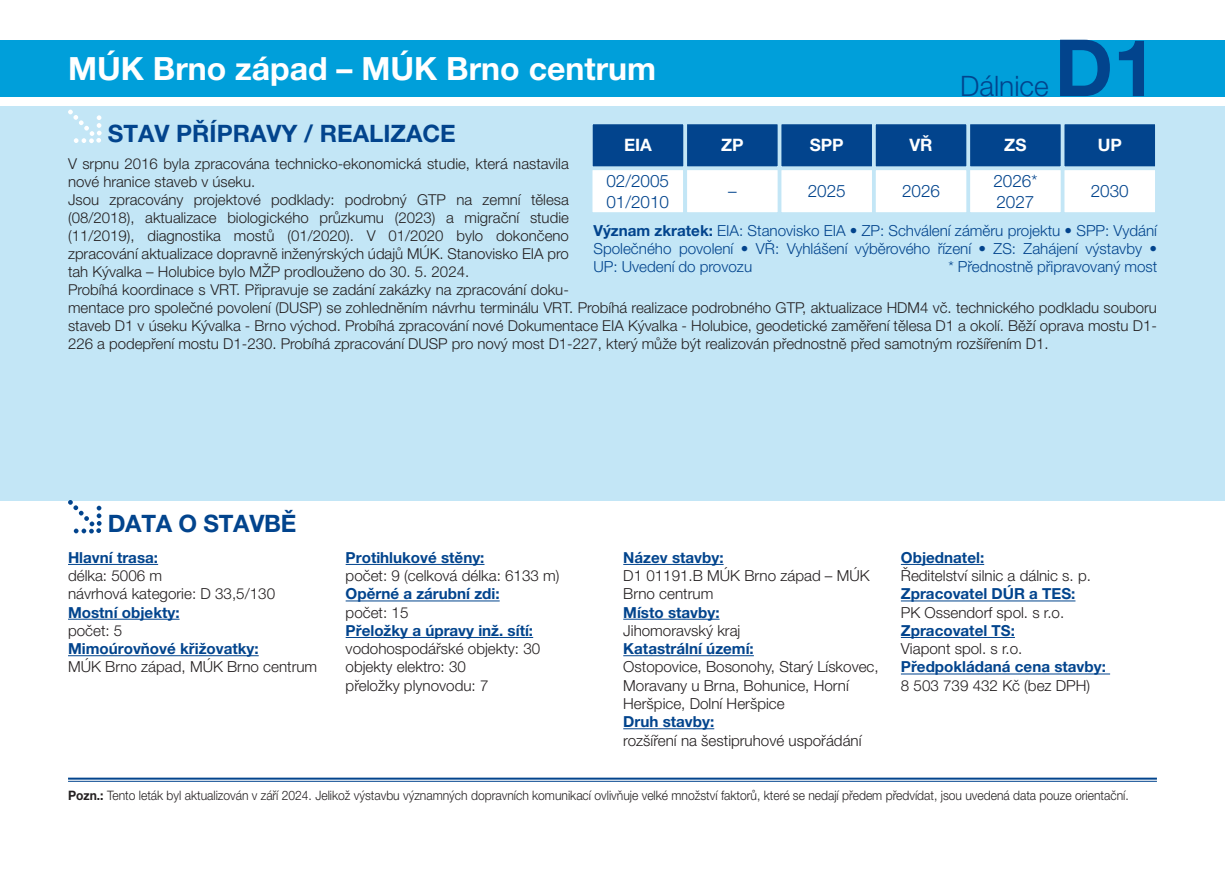
<style>
.page{position:relative;width:1225px;height:874px;background:#fff}
.page>*{position:absolute;margin:0;border:0;box-sizing:border-box;transform-origin:0 0}
.t1{font:700 78.8px "Helvetica Neue LT Pro";color:#02448d}
.t2{font:700 32px "Helvetica Neue LT Pro";color:#fff}
.t3{font:300 28.2px "Helvetica Neue LT Pro";color:#02448d}
.t4{font:700 24px "Helvetica Neue LT Pro";color:#02448d}
.t5{font:300 17.2px/20.6px "Helvetica Neue LT Pro";color:#02448d}
.t6{font:700 17.2px "Helvetica Neue LT Pro";color:#fff}
.t7{font:300 15.2px/18.2px "Helvetica Neue LT Pro";color:#231f20}
.t8{font:700 15.2px "Helvetica Neue LT Pro";color:#02448d}
.t9{font:300 15.2px/18.2px "Helvetica Neue LT Pro";color:#02448d;text-align:justify}
.t10{font:300 15px/18px "Helvetica Neue LT Pro";color:#231f20}
.t11{font:300 13px "Helvetica Neue LT Pro";color:#231f20;scale:.93 1}
.s1{font-weight:700}
</style>
<div class="page">
<div style="left:0;top:106px;width:1225px;height:394px;background:#c3e6f6"></div>
<svg style="left:68px;top:110px;width:34px;height:33px"></svg>
<hr style="left:68px;top:777px;width:1089px;height:2px;background:#02448d">
<hr style="left:68px;top:780px;width:1089px;height:1px;background:#02448d">
<hr style="left:68px;top:563px;width:90px;height:1px;background:#02448d">
<hr style="left:68px;top:618px;width:111px;height:1px;background:#02448d">
<hr style="left:68px;top:655px;width:191px;height:1px;background:#02448d">
<hr style="left:346px;top:563px;width:138px;height:1px;background:#02448d">
<hr style="left:346px;top:600px;width:154px;height:1px;background:#02448d">
<hr style="left:346px;top:636px;width:187px;height:1px;background:#02448d">
<hr style="left:623px;top:563px;width:100px;height:1px;background:#02448d">
<hr style="left:623px;top:618px;width:96px;height:1px;background:#02448d">
<hr style="left:623px;top:655px;width:131px;height:1px;background:#02448d">
<hr style="left:623px;top:728px;width:91px;height:1px;background:#02448d">
<hr style="left:901px;top:563px;width:83px;height:1px;background:#02448d">
<hr style="left:901px;top:600px;width:174px;height:1px;background:#02448d">
<hr style="left:901px;top:636px;width:114px;height:1px;background:#02448d">
<hr style="left:901px;top:673px;width:209px;height:1px;background:#02448d">
<div style="left:0;top:40px;width:1225px;height:56px;background:#009fda"></div>
<svg style="left:68px;top:500px;width:34px;height:33px"></svg>
<div style="left:1063px;top:123px;width:93px;height:44px;background:#02448d"></div>
<div style="left:1062px;top:122px;width:95px;height:46px;border:2px solid #c3e6f6"></div>
<div style="left:875px;top:123px;width:92px;height:44px;background:#02448d"></div>
<div style="left:874px;top:122px;width:94px;height:46px;border:2px solid #c3e6f6"></div>
<div style="left:969px;top:123px;width:92px;height:44px;background:#02448d"></div>
<div style="left:968px;top:122px;width:94px;height:46px;border:2px solid #c3e6f6"></div>
<div style="left:780px;top:123px;width:93px;height:44px;background:#02448d"></div>
<div style="left:779px;top:122px;width:95px;height:46px;border:2px solid #c3e6f6"></div>
<div style="left:686px;top:123px;width:92px;height:44px;background:#02448d"></div>
<div style="left:685px;top:122px;width:94px;height:46px;border:2px solid #c3e6f6"></div>
<div style="left:592px;top:123px;width:92px;height:44px;background:#02448d"></div>
<div style="left:591px;top:122px;width:94px;height:46px;border:2px solid #c3e6f6"></div>
<div style="left:1063px;top:169px;width:93px;height:44px;background:#fff"></div>
<div style="left:1062px;top:168px;width:95px;height:46px;border:2px solid #c3e6f6"></div>
<div style="left:875px;top:169px;width:92px;height:44px;background:#fff"></div>
<div style="left:874px;top:168px;width:94px;height:46px;border:2px solid #c3e6f6"></div>
<div style="left:969px;top:169px;width:92px;height:44px;background:#fff"></div>
<div style="left:968px;top:168px;width:94px;height:46px;border:2px solid #c3e6f6"></div>
<div style="left:780px;top:169px;width:93px;height:44px;background:#fff"></div>
<div style="left:779px;top:168px;width:95px;height:46px;border:2px solid #c3e6f6"></div>
<div style="left:686px;top:169px;width:92px;height:44px;background:#fff"></div>
<div style="left:685px;top:168px;width:94px;height:46px;border:2px solid #c3e6f6"></div>
<div style="left:591px;top:169px;width:93px;height:44px;background:#fff"></div>
<div style="left:590px;top:168px;width:95px;height:46px;border:2px solid #c3e6f6"></div>
<h2 class="t2" style="left:68px;top:48px;width:589px">MÚK Brno západ – MÚK Brno centrum</h2>
<h3 class="t3" style="left:960px;top:69px;width:90px">Dálnice</h3>
<h1 class="t1" style="left:1054px;top:19px;width:104px">D1</h1>
<h3 class="t4" style="left:108px;top:119px;width:350px">STAV PŘÍPRAVY / REALIZACE</h3>
<p class="t6" style="left:624px;top:134px;width:29px">EIA</p>
<p class="t6" style="left:721px;top:134px;width:24px">ZP</p>
<p class="t6" style="left:809px;top:134px;width:35px">SPP</p>
<p class="t6" style="left:909px;top:134px;width:25px">VŘ</p>
<p class="t6" style="left:1004px;top:134px;width:24px">ZS</p>
<p class="t6" style="left:1097px;top:134px;width:26px">UP</p>
<p class="t5" style="left:902px;top:180px;width:40px">2026</p>
<p class="t5" style="left:1090px;top:180px;width:40px">2030</p>
<p class="t10" style="left:68px;top:154px;width:1090px">V srpnu 2016 byla zpracována technicko-ekonomická studie, která nastavila<br>nové hranice staveb v úseku.<br>Jsou zpracovány projektové podklady: podrobný GTP na zemní tělesa<br>(08/2018), aktualizace biologického průzkumu (2023) a migrační studie<br>(11/2019), diagnostika mostů (01/2020). V 01/2020 bylo dokončeno<br>zpracování aktualizace dopravně inženýrských údajů MÚK. Stanovisko EIA pro<br>tah Kývalka – Holubice bylo MŽP prodlouženo do 30. 5. 2024.<br>Probíhá koordinace s VRT. Připravuje se zadání zakázky na zpracování doku-<br>mentace pro společné povolení (DUSP) se zohledněním návrhu terminálu VRT. Probíhá realizace podrobného GTP, aktualizace HDM4 vč. technického podkladu souboru staveb D1 v úseku Kývalka - Brno východ. Probíhá zpracování nové Dokumentace EIA Kývalka - Holubice, geodetické zaměření tělesa D1 a okolí. Běží oprava mostu D1- 226 a podepření mostu D1-230. Probíhá zpracování DUSP pro nový most D1-227, který může být realizován přednostně před samotným rozšířením D1.</p>
<p class="t5" style="left:606px;top:170px;width:64px">02/2005<br>01/2010</p>
<p class="t5" style="left:993px;top:170px;width:46px">2026*<br>2027</p>
<p class="t5" style="left:728px;top:180px;width:10px">–</p>
<p class="t5" style="left:807px;top:180px;width:40px">2025</p>
<p class="t9" style="left:593px;top:221px;width:565px"><span class="s1">Význam zkratek:</span> EIA: Stanovisko EIA • ZP: Schválení záměru projektu • SPP: Vydání Společného povolení • VŘ: Vyhlášení výběrového řízení • ZS: Zahájení výstavby • UP: Uvedení do provozu</p>
<p class="t9" style="left:948px;top:257px;width:210px">* Přednostně připravovaný most</p>
<h3 class="t4" style="left:108px;top:508px;width:190px">DATA O STAVBĚ</h3>
<p class="t8" style="left:68px;top:547px;width:92px">Hlavní trasa:</p>
<p class="t7" style="left:68px;top:566px;width:209px">délka: 5006 m<br>návrhová kategorie: D 33,5/130</p>
<p class="t8" style="left:68px;top:602px;width:113px">Mostní objekty:</p>
<p class="t7" style="left:68px;top:620px;width:56px">počet: 5</p>
<p class="t8" style="left:68px;top:639px;width:192px">Mimoúrovňové křižovatky:</p>
<p class="t7" style="left:68px;top:657px;width:251px">MÚK Brno západ, MÚK Brno centrum</p>
<p class="t8" style="left:346px;top:547px;width:140px">Protihlukové stěny:</p>
<p class="t7" style="left:346px;top:566px;width:215px">počet: 9 (celková délka: 6133 m)</p>
<p class="t8" style="left:346px;top:584px;width:155px">Opěrné a zárubní zdi:</p>
<p class="t7" style="left:346px;top:602px;width:64px">počet: 15</p>
<p class="t8" style="left:346px;top:620px;width:189px">Přeložky a úpravy inž. sítí:</p>
<p class="t7" style="left:346px;top:639px;width:196px">vodohospodářské objekty: 30 objekty elektro: 30<br>přeložky plynovodu: 7</p>
<p class="t8" style="left:623px;top:547px;width:102px">Název stavby:</p>
<p class="t7" style="left:623px;top:566px;width:248px">D1 01191.B MÚK Brno západ – MÚK<br>Brno centrum</p>
<p class="t8" style="left:623px;top:602px;width:98px">Místo stavby:</p>
<p class="t7" style="left:623px;top:620px;width:119px">Jihomoravský kraj</p>
<p class="t8" style="left:623px;top:639px;width:132px">Katastrální území:</p>
<p class="t7" style="left:623px;top:657px;width:257px">Ostopovice, Bosonohy, Starý Lískovec,<br>Moravany u Brna, Bohunice, Horní<br>Heršpice, Dolní Heršpice</p>
<p class="t8" style="left:623px;top:712px;width:92px">Druh stavby:</p>
<p class="t7" style="left:623px;top:730px;width:240px">rozšíření na šestipruhové uspořádání</p>
<p class="t8" style="left:901px;top:547px;width:85px">Objednatel:</p>
<p class="t7" style="left:901px;top:566px;width:192px">Ředitelství silnic a dálnic s. p.</p>
<p class="t8" style="left:901px;top:584px;width:176px">Zpracovatel DÚR a TES:</p>
<p class="t7" style="left:901px;top:602px;width:165px">PK Ossendorf spol. s r.o.</p>
<p class="t8" style="left:901px;top:620px;width:116px">Zpracovatel TS:</p>
<p class="t7" style="left:901px;top:639px;width:123px">Viapont spol. s r.o.</p>
<p class="t8" style="left:901px;top:657px;width:206px">Předpokládaná cena stavby:</p>
<p class="t7" style="left:901px;top:675px;width:191px">8 503 739 432 Kč (bez DPH)</p>
<p class="t11" style="left:68px;top:786px;width:1142px"><span class="s1">Pozn.:</span> Tento leták byl aktualizován v září 2024. Jelikož výstavbu významných dopravních komunikací ovlivňuje velké množství faktorů, které se nedají předem předvídat, jsou uvedená data pouze orientační.</p>
</div>
